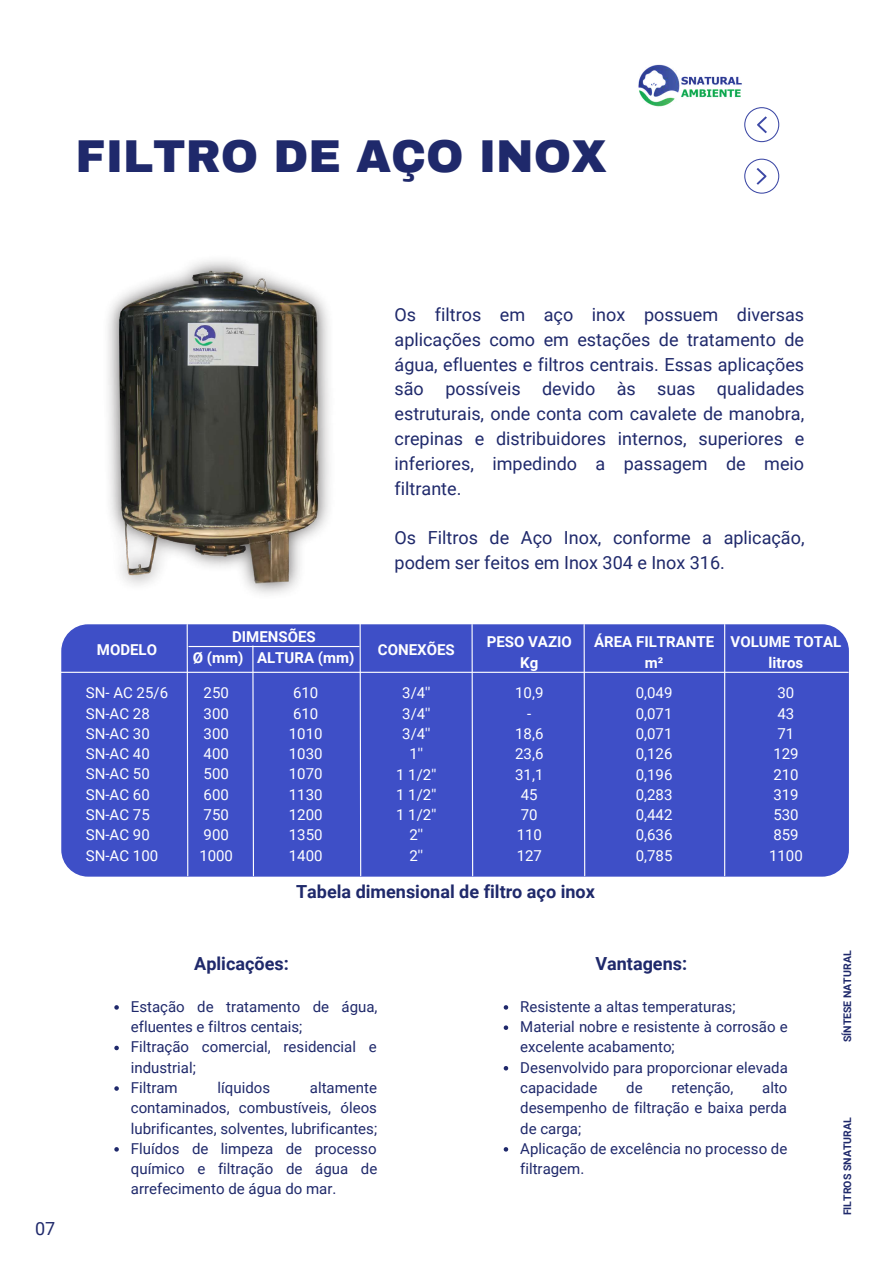
<style>
.page{position:relative;width:894px;height:1264px;background:#fff}
.page>*{position:absolute;margin:0;border:0;box-sizing:border-box;transform-origin:0 0}
.t1{font:900 45px "Archivo";color:#1f296b}
.t2{font:18px/24.8px "Roboto";color:#1f296b;text-align:justify}
.t3{font:700 18px "Roboto";color:#1f296b}
.t4{font:15px/20.2px "Roboto";color:#1f296b}
.t5{font:15px/20.2px "Roboto";color:#fff}
.t6{font:700 15px/20.2px "Roboto";color:#fff;text-align:center}
.t7{font:700 10.5px "Roboto";color:#1f296b}
</style>
<div class="page">
<img style="left:638px;top:64px;width:104px;height:43px">
<svg style="left:744px;top:107px;width:35px;height:35px"></svg>
<svg style="left:744px;top:159px;width:35px;height:35px"></svg>
<img style="left:108px;top:260px;width:222px;height:334px">
<svg style="left:114px;top:1005px;width:5px;height:4px"></svg>
<svg style="left:114px;top:1045px;width:5px;height:5px"></svg>
<svg style="left:114px;top:1086px;width:5px;height:4px"></svg>
<svg style="left:114px;top:1147px;width:5px;height:4px"></svg>
<svg style="left:503px;top:1005px;width:5px;height:4px"></svg>
<svg style="left:503px;top:1025px;width:5px;height:4px"></svg>
<svg style="left:503px;top:1066px;width:5px;height:4px"></svg>
<svg style="left:503px;top:1147px;width:5px;height:4px"></svg>
<div style="left:61px;top:624px;width:787px;height:252px;background:#3e4fc7;border-radius:27px"></div>
<svg style="left:186px;top:624px;width:3px;height:252px"></svg>
<svg style="left:359px;top:624px;width:3px;height:252px"></svg>
<svg style="left:471px;top:624px;width:2px;height:252px"></svg>
<svg style="left:583px;top:624px;width:2px;height:252px"></svg>
<hr style="left:724px;top:624px;width:1px;height:251px;background:#fff">
<svg style="left:252px;top:645px;width:2px;height:231px"></svg>
<hr style="left:46px;top:671px;width:802px;height:2px;background:#fff">
<hr style="left:189px;top:646px;width:170px;height:1px;background:#fff">
<h1 class="t1" style="left:76px;top:133px;width:532px">FILTRO DE AÇO INOX</h1>
<p class="t2" style="left:35px;top:1216px;width:22px">07</p>
<p class="t6" style="left:97px;top:639px;width:62px">MODELO</p>
<p class="t5" style="left:86px;top:683px;width:84px">SN- AC 25/6<br>SN-AC 28<br>SN-AC 30<br>SN-AC 40<br>SN-AC 50<br>SN-AC 60<br>SN-AC 75<br>SN-AC 90<br>SN-AC 100</p>
<p class="t2" style="left:394px;top:302px;width:411px">Os filtros em aço inox possuem diversas aplicações como em estações de tratamento de água, efluentes e filtros centrais. Essas aplicações são possíveis devido às suas qualidades estruturais, onde conta com cavalete de manobra, crepinas e distribuidores internos, superiores e inferiores, impedindo a passagem de meio filtrante.</p>
<p class="t2" style="left:394px;top:525px;width:411px">Os Filtros de Aço Inox, conforme a aplicação, podem ser feitos em Inox 304 e Inox 316.</p>
<p class="t6" style="left:232px;top:626px;width:85px">DIMENSÕES</p>
<p class="t6" style="left:594px;top:632px;width:121px">ÁREA FILTRANTE m²</p>
<p class="t6" style="left:730px;top:632px;width:112px">VOLUME TOTAL litros</p>
<p class="t6" style="left:486px;top:632px;width:87px">PESO VAZIO<br>Kg</p>
<p class="t6" style="left:378px;top:639px;width:78px">CONEXÕES</p>
<p class="t5" style="left:396px;top:683px;width:42px;text-align:center">3/4''<br>3/4''<br>3/4''<br>1''<br>1 1/2''<br>1 1/2''<br>1 1/2''<br>2''<br>2''</p>
<p class="t6" style="left:193px;top:648px;width:163px">Ø (mm) ALTURA (mm)</p>
<p class="t5" style="left:199px;top:683px;width:35px">250<br>300<br>300<br>400<br>500<br>600<br>750<br>900<br>1000</p>
<p class="t5" style="left:289px;top:683px;width:35px">610<br>610<br>1010<br>1030<br>1070<br>1130<br>1200<br>1350<br>1400</p>
<p class="t5" style="left:515px;top:683px;width:30px;text-align:center">10,9 -<br>18,6<br>23,6<br>31,1<br>45<br>70<br>110<br>127</p>
<p class="t5" style="left:635px;top:683px;width:38px;text-align:justify">0,049<br>0,071<br>0,071<br>0,126<br>0,196<br>0,283<br>0,442<br>0,636<br>0,785</p>
<p class="t5" style="left:768px;top:683px;width:35px;text-align:center">30<br>43<br>71<br>129<br>210<br>319<br>530<br>859<br>1100</p>
<p class="t3" style="left:296px;top:880px;width:300px">Tabela dimensional de filtro aço inox</p>
<p class="t3" style="left:194px;top:953px;width:96px">Aplicações:</p>
<p class="t4" style="left:131px;top:996px;width:248px">Estação de tratamento de água, efluentes e filtros centais;<br>Filtração comercial, residencial e industrial;<br>Filtram</p>
<p class="t4" style="left:131px;top:1077px;width:248px;text-align:justify;text-indent:179px">altamente contaminados, combustíveis, óleos lubrificantes, solventes, lubrificantes; Fluídos de limpeza de processo químico e filtração de água de arrefecimento de água do mar.</p>
<p class="t4" style="left:217px;top:1077px;width:54px">líquidos</p>
<p class="t3" style="left:595px;top:953px;width:93px">Vantagens:</p>
<p class="t4" style="left:520px;top:996px;width:269px">Resistente a altas temperaturas;<br>Material nobre e resistente à corrosão e excelente acabamento;<br>Desenvolvido para proporcionar elevada capacidade</p>
<p class="t4" style="left:520px;top:1077px;width:269px;text-indent:242px">alto desempenho de filtração e baixa perda de carga;<br>Aplicação de excelência no processo de filtragem.</p>
<p class="t4" style="left:626px;top:1077px;width:18px">de</p>
<p class="t4" style="left:671px;top:1077px;width:63px">retenção,</p>
<p class="t7" style="left:841px;top:1042px;width:93px;rotate:-90deg">SÍNTESE NATURAL</p>
<p class="t7" style="left:841px;top:1215px;width:99px;rotate:-90deg">FILTROS SNATURAL</p>
</div>
